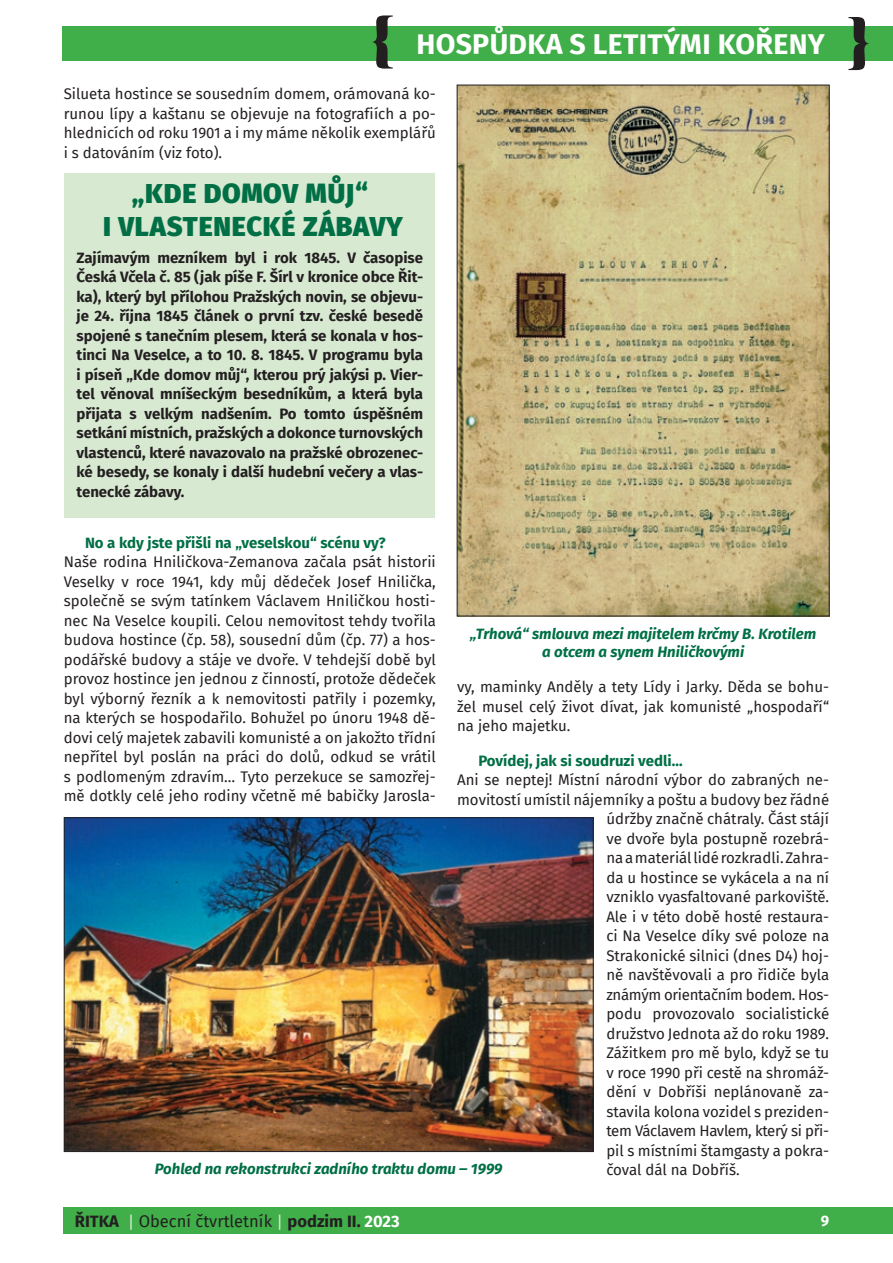
<style>
.page{position:relative;width:893px;height:1263px;background:#fff}
.page>*{position:absolute;margin:0;border:0;box-sizing:border-box;transform-origin:0 0}
.t1{font:700 28.5px "Fira Sans";letter-spacing:.01em;color:#fff}
.t2{font:900 27px/32.4px "Fira Sans";letter-spacing:.03em;color:#016f45;text-align:center}
.t3{font:16.5px "Fira Sans";color:#231f20}
.t4{font:15px/19.5px "Fira Sans";color:#231f20;text-align:justify}
.t5{font:700 15px/19.5px "Fira Sans";color:#231f20;text-align:justify}
.t6{font:italic 700 15px/18px "Fira Sans";color:#016f45;text-align:center}
.t7{font:700 15px "Fira Sans";color:#016f45}
.t8{font:15px "Fira Sans";letter-spacing:-.025em;color:#231f20}
.t9{font:15px "Fira Sans";letter-spacing:-.02em;color:#231f20}
.t10{font:700 15px "Fira Sans";color:#fff}
.s1{font-weight:700}
.s2{color:#d8e9d2}
.s3{font-weight:700;color:#fff}
</style>
<div class="page">
<div style="left:64px;top:1208px;width:829px;height:26px;background:#40ae49"></div>
<div style="left:65px;top:173px;width:370px;height:344px;background:#d8e9d2"></div>
<div style="left:63px;top:27px;width:830px;height:34px;background:#40ae49"></div>
<img style="left:459px;top:87px;width:369px;height:527px">
<img style="left:66px;top:819px;width:526px;height:331px">
<svg style="left:372px;top:26px;width:21px;height:1px"></svg>
<svg style="left:848px;top:26px;width:21px;height:1px"></svg>
<h1 class="t1" style="left:416px;top:20px;width:410px">HOSPŮDKA S LETITÝMI KOŘENY</h1>
<p class="t4" style="left:64px;top:84px;width:374px">Silueta hostince se sousedním domem, orámovaná ko&shy;runou lípy a kaštanu se objevuje na fotografiích a po&shy;hlednicích od roku 1901 a i my máme několik exemplářů i s datováním (viz foto).</p>
<h2 class="t2" style="left:103px;top:175px;width:301px">„KDE DOMOV MŮJ“<br>I VLASTENECKÉ ZÁBAVY</h2>
<p class="t5" style="left:77px;top:247px;width:348px">Zajímavým mezníkem byl i rok 1845. V časopise Česká Včela č. 85 (jak píše F. Šírl v kronice obce Řit&shy;ka), který byl přílohou Pražských novin, se objevu&shy;je 24. října 1845 článek o první tzv. české besedě spojené s tanečním plesem, která se konala v hos&shy;tinci Na Veselce, a to 10. 8. 1845. V programu byla i píseň „Kde domov můj“, kterou prý jakýsi p. Vier&shy;tel věnoval mníšeckým besedníkům, a která byla přijata s velkým nadšením. Po tomto úspěšném setkání místních, pražských a dokonce turnovských vlastenců, které navazovalo na pražské obrozenec&shy;ké besedy, se konaly i další hudební večery a vlas&shy;tenecké zábavy.</p>
<p class="t7" style="left:85px;top:530px;width:302px">No a kdy jste přišli na „veselskou“ scénu vy?</p>
<p class="t4" style="left:64px;top:552px;width:374px">Naše rodina Hniličkova-Zemanova začala psát historii Veselky v roce 1941, kdy můj dědeček Josef Hnilička, společně se svým tatínkem Václavem Hniličkou hosti&shy;nec Na Veselce koupili. Celou nemovitost tehdy tvořila budova hostince (čp. 58), sousední dům (čp. 77) a hos&shy;podářské budovy a stáje ve dvoře. V tehdejší době byl provoz hostince jen jednou z činností, protože dědeček byl výborný řezník a k nemovitosti patřily i pozemky, na kterých se hospodařilo. Bohužel po únoru 1948 dě&shy;dovi celý majetek zabavili komunisté a on jakožto třídní nepřítel byl poslán na práci do dolů, odkud se vrátil s podlomeným zdravím… Tyto perzekuce se samozřej&shy;mě dotkly celé jeho rodiny včetně mé babičky Jarosla-</p>
<p class="t6" style="left:470px;top:624px;width:348px">„Trhová“ smlouva mezi majitelem krčmy B. Krotilem a otcem a synem Hniličkovými</p>
<p class="t4" style="left:457px;top:677px;width:374px">vy, maminky Anděly a tety Lídy i Jarky. Děda se bohu&shy;žel musel celý život dívat, jak komunisté „hospodaří“ na jeho majetku.</p>
<p class="t7" style="left:478px;top:748px;width:206px">Povídej, jak si soudruzi vedli…</p>
<p class="t4" style="left:457px;top:770px;width:374px">Ani se neptej! Místní národní výbor do zabraných ne-</p>
<p class="t4" style="left:457px;top:789px;width:374px">movitostí umístil nájemníky a poštu a budovy bez řádné</p>
<p class="t4" style="left:606px;top:809px;width:224px">údržby značně chátraly. Část stájí</p>
<p class="t4" style="left:606px;top:828px;width:224px">ve dvoře byla postupně rozebrá-</p>
<p class="t4" style="left:606px;top:848px;width:224px">na a materiál lidé rozkradli. Zahra-</p>
<p class="t4" style="left:606px;top:867px;width:224px">da u hostince se vykácela a na ní</p>
<p class="t4" style="left:606px;top:887px;width:224px">vzniklo vyasfaltované parkoviště.</p>
<p class="t4" style="left:606px;top:906px;width:224px">Ale i v této době hosté restaura-</p>
<p class="t4" style="left:606px;top:926px;width:224px">ci Na Veselce díky své poloze na</p>
<p class="t4" style="left:606px;top:945px;width:224px">Strakonické silnici (dnes D4) hoj-</p>
<p class="t4" style="left:606px;top:965px;width:224px">ně navštěvovali a pro řidiče byla</p>
<p class="t9" style="left:606px;top:983px;width:224px">známým orientačním bodem. Hos-</p>
<p class="t4" style="left:606px;top:1004px;width:224px">podu provozovalo socialistické</p>
<p class="t4" style="left:606px;top:1023px;width:224px">družstvo Jednota až do roku 1989.</p>
<p class="t4" style="left:606px;top:1043px;width:224px">Zážitkem pro mě bylo, když se tu</p>
<p class="t4" style="left:606px;top:1062px;width:224px">v roce 1990 při cestě na shromáž-</p>
<p class="t4" style="left:606px;top:1082px;width:224px">dění v Dobříši neplánovaně za-</p>
<p class="t4" style="left:606px;top:1101px;width:224px">stavila kolona vozidel s preziden-</p>
<p class="t8" style="left:606px;top:1120px;width:224px">tem Václavem Havlem, který si při-</p>
<p class="t4" style="left:606px;top:1140px;width:224px">pil s místními štamgasty a pokra-</p>
<p class="t4" style="left:606px;top:1160px;width:135px">čoval dál na Dobříš.</p>
<p class="t6" style="left:155px;top:1158px;width:349px">Pohled na rekonstrukci zadního traktu domu ‒ 1999</p>
<p class="t3" style="left:75px;top:1208px;width:326px"><span class="s1">ŘITKA</span> <span class="s2">|</span> Obecní čtvrtletník <span class="s2">|</span> <span class="s1">podzim II.</span> <span class="s3">2023</span></p>
<p class="t10" style="left:821px;top:1208px;width:10px">9</p>
</div>
